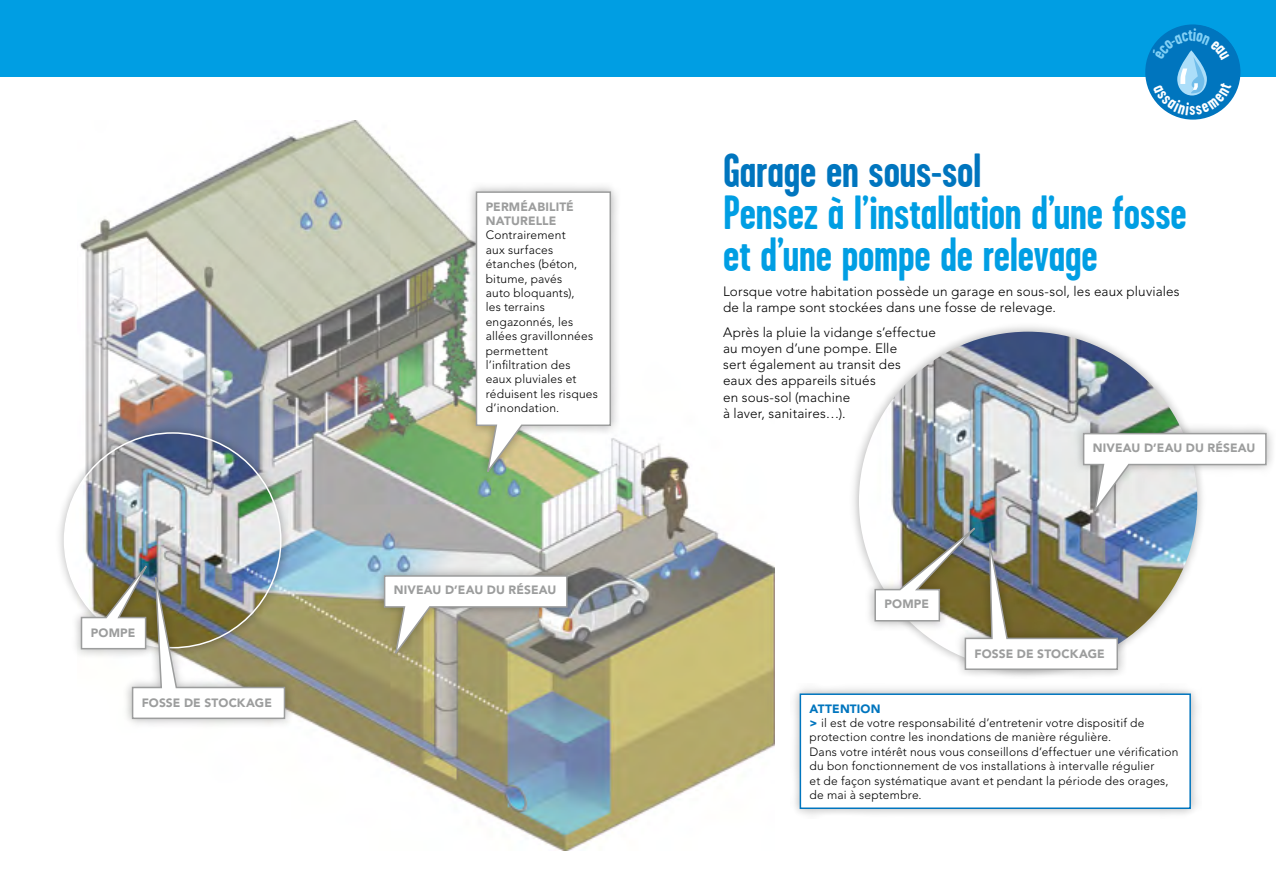
<style>
.page{position:relative;width:1276px;height:893px;background:#fff}
.page>*{position:absolute;margin:0;border:0;box-sizing:border-box;transform-origin:0 0}
.t1{font:700 48px/42px "Garage Gothic";letter-spacing:-.005em;color:#009ee3}
.t2{font:300 13.5px/16.2px "Avenir";letter-spacing:.01em;color:#000}
.t3{font:300 12px/14.4px "Avenir";letter-spacing:.015em;color:#000}
.t4{font:900 12px "Avenir";letter-spacing:.01em;color:#9c9d9d}
.s1{font-weight:900;color:#9c9d9d}
.s2{color:#0075be}
.s3{font-weight:900;color:#0075be}
</style>
<div class="page">
<div style="left:849px;top:322px;width:357px;height:357px;background:#000;opacity:.3"></div>
<img style="left:859px;top:332px;width:338px;height:338px;border-radius:169px">
<img style="left:80px;top:120px;width:694px;height:730px">
<div style="left:54px;top:423px;width:237px;height:235px;background:#000;opacity:.3"></div>
<img style="left:65px;top:433px;width:216px;height:215px">
<div style="left:0;top:0;width:1276px;height:77px;background:#009ee3"></div>
<div style="left:790px;top:684px;width:411px;height:135px;background:#000;opacity:.3"></div>
<div style="left:800px;top:694px;width:390px;height:114px;background:#fff"></div>
<div style="left:799px;top:693px;width:392px;height:116px;border:2px solid #0075be"></div>
<div style="left:1073px;top:423px;width:203px;height:98px;background:#000;opacity:.3"></div>
<div style="left:374px;top:566px;width:203px;height:97px;background:#000;opacity:.3"></div>
<svg style="left:383px;top:574px;width:185px;height:85px"></svg>
<div style="left:466px;top:182px;width:155px;height:298px;background:#000;opacity:.3"></div>
<svg style="left:475px;top:191px;width:137px;height:287px"></svg>
<div style="left:122px;top:568px;width:173px;height:160px;background:#000;opacity:.3"></div>
<div style="left:955px;top:534px;width:172px;height:145px;background:#000;opacity:.3"></div>
<div style="left:71px;top:556px;width:84px;height:103px;background:#000;opacity:.3"></div>
<img style="left:80px;top:551px;width:206px;height:169px">
<div style="left:865px;top:518px;width:118px;height:113px;background:#000;opacity:.3"></div>
<img style="left:873px;top:432px;width:394px;height:239px">
<svg style="left:1145px;top:24px;width:95px;height:96px"></svg>
<p class="t4" style="left:91px;top:625px;width:46px">POMPE</p>
<p class="t4" style="left:142px;top:695px;width:132px">FOSSE DE STOCKAGE</p>
<p class="t3" style="left:486px;top:199px;width:114px"><span class="s1">PERMÉABILITÉ<br>NATURELLE<br></span>Contrairement<br>aux surfaces étanches (béton, bitume, pavés<br>auto bloquants),<br>les terrains engazonnés, les allées gravillonnées permettent l’infiltration des eaux pluviales et réduisent les risques d’inondation.</p>
<p class="t4" style="left:394px;top:583px;width:164px">NIVEAU D’EAU DU RÉSEAU</p>
<p class="t1" style="left:723px;top:150px;width:465px"><span class="s2">Garage en sous-sol<br></span>Pensez à l’installation d’une fosse et d’une pompe de relevage</p>
<p class="t2" style="left:723px;top:283px;width:458px">Lorsque votre habitation possède un garage en sous-sol, les eaux pluviales de la rampe sont stockées dans une fosse de relevage.</p>
<p class="t2" style="left:723px;top:324px;width:214px">Après la pluie la vidange s’effectue au moyen d’une pompe. Elle<br>sert également au transit des<br>eaux des appareils situés<br>en sous-sol (machine<br>à laver, sanitaires…).</p>
<p class="t4" style="left:1093px;top:441px;width:164px">NIVEAU D’EAU DU RÉSEAU</p>
<p class="t4" style="left:884px;top:597px;width:46px">POMPE</p>
<p class="t4" style="left:974px;top:646px;width:132px">FOSSE DE STOCKAGE</p>
<p class="t3" style="left:809px;top:701px;width:370px"><span class="s3">ATTENTION<br>&gt;</span> il est de votre responsabilité d’entretenir votre dispositif de protection contre les inondations de manière régulière.<br>Dans votre intérêt nous vous conseillons d’effectuer une vérification du bon fonctionnement de vos installations à intervalle régulier<br>et de façon systématique avant et pendant la période des orages, de mai à septembre.</p>
</div>
